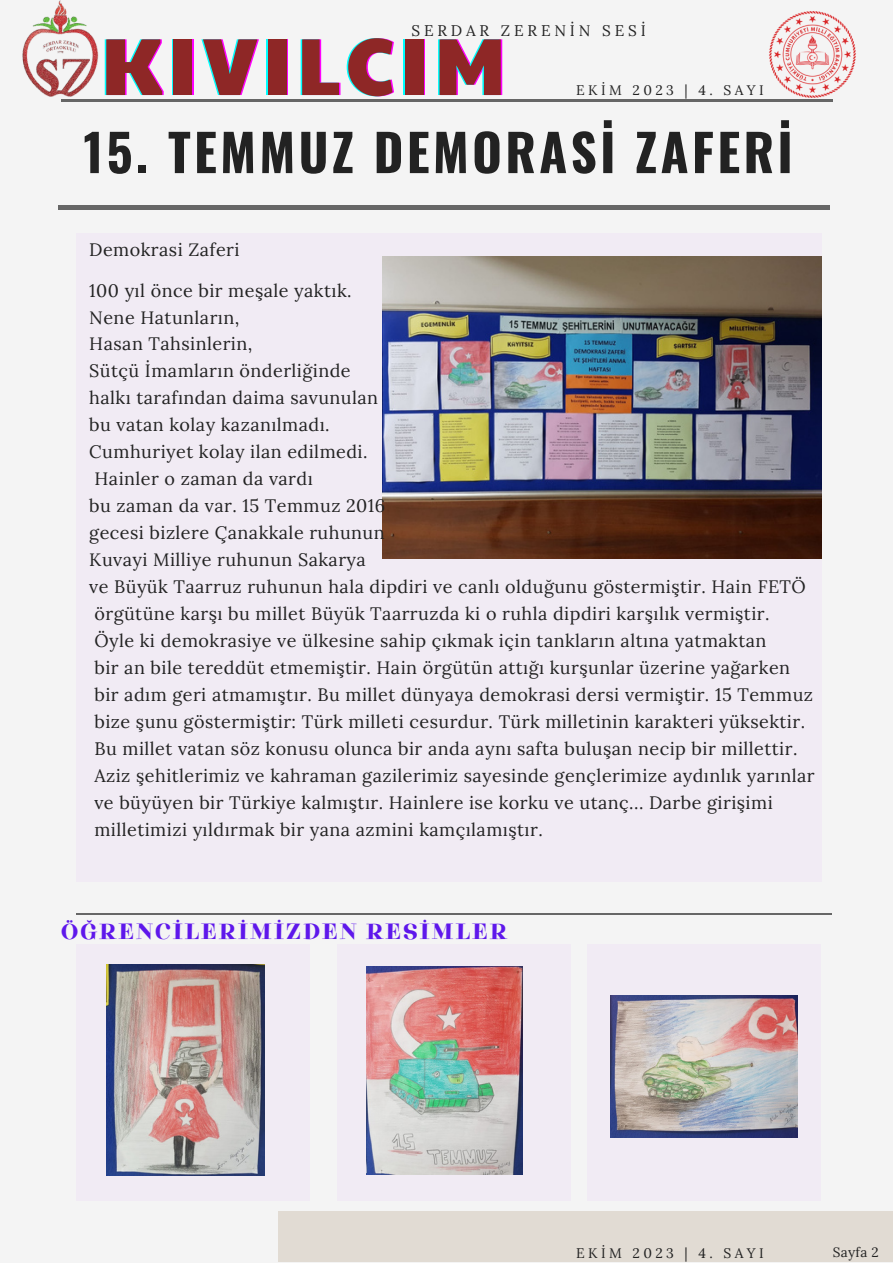
<style>
.page{position:relative;width:893px;height:1264px;background:#fff}
.page>*{position:absolute;margin:0;border:0;box-sizing:border-box;transform-origin:0 0}
.t1{font:80.85px "Paytone One";letter-spacing:.065em;color:#0ff}
.t2{font:700 51px "Oswald";letter-spacing:.065em;color:#222}
.t3{font:22.5px "Purple Purse";letter-spacing:.065em;color:#5e17eb}
.t4{font:18px "Lora";letter-spacing:.025em;color:#222}
.t5{font:15.3px "Lora";letter-spacing:.25em;color:#222}
.t6{font:13.8px "Lora";letter-spacing:.25em;color:#222}
.t7{font:13.5px "Lora";letter-spacing:.025em;color:#222}
</style>
<div class="page">
<div style="left:0;top:0;width:892px;height:1262px;background:#f4f4f4"></div>
<div style="left:76px;top:233px;width:745px;height:649px;background:#efe5f4"></div>
<img style="left:383px;top:257px;width:438px;height:301px">
<hr style="left:61px;top:99px;width:771px;height:2px;background:#666">
<div style="left:59px;top:205px;width:771px;height:5px;background:#666"></div>
<hr style="left:76px;top:913px;width:755px;height:1px;background:#666">
<img style="left:22px;top:0;width:77px;height:97px">
<img style="left:769px;top:11px;width:87px;height:87px">
<div style="left:76px;top:944px;width:233px;height:256px;background:#efe5f4"></div>
<div style="left:337px;top:944px;width:233px;height:256px;background:#efe5f4"></div>
<div style="left:587px;top:944px;width:234px;height:256px;background:#efe5f4"></div>
<img style="left:106px;top:964px;width:159px;height:211px">
<img style="left:366px;top:966px;width:157px;height:208px">
<img style="left:610px;top:995px;width:187px;height:142px">
<div style="left:278px;top:1211px;width:614px;height:51px;background:#e1dbd3"></div>
<p class="t5" style="left:411px;top:20px;width:236px">SERDAR ZERENİN SESİ</p>
<p class="t1" style="left:99px;top:5px;width:406px">KIVILCIM</p>
<p class="t6" style="left:576px;top:81px;width:189px">EKİM 2023 | 4. SAYI</p>
<p class="t2" style="left:83px;top:112px;width:710px">15. TEMMUZ DEMORASİ ZAFERİ</p>
<p class="t4" style="left:89px;top:238px;width:152px">Demokrasi Zaferi</p>
<p class="t4" style="left:89px;top:278px;width:264px">100 yıl önce bir meşale yaktık.</p>
<p class="t4" style="left:89px;top:305px;width:151px">Nene Hatunların,</p>
<p class="t4" style="left:89px;top:332px;width:165px">Hasan Tahsinlerin,</p>
<p class="t4" style="left:89px;top:359px;width:263px">Sütçü İmamların önderliğinde</p>
<p class="t4" style="left:89px;top:386px;width:290px">halkı tarafından daima savunulan</p>
<p class="t4" style="left:89px;top:413px;width:242px">bu vatan kolay kazanılmadı.</p>
<p class="t4" style="left:89px;top:440px;width:280px">Cumhuriyet kolay ilan edilmedi.</p>
<p class="t4" style="left:94px;top:467px;width:220px">Hainler o zaman da vardı</p>
<p class="t4" style="left:89px;top:494px;width:297px">bu zaman da var. 15 Temmuz 2016</p>
<p class="t4" style="left:89px;top:521px;width:297px">gecesi bizlere Çanakkale ruhunun</p>
<p class="t4" style="left:89px;top:548px;width:278px">Kuvayi Milliye ruhunun Sakarya</p>
<p class="t4" style="left:89px;top:575px;width:718px">ve Büyük Taarruz ruhunun hala dipdiri ve canlı olduğunu göstermiştir. Hain FETÖ</p>
<p class="t4" style="left:94px;top:602px;width:676px">örgütüne karşı bu millet Büyük Taarruzda ki o ruhla dipdiri karşılık vermiştir.</p>
<p class="t4" style="left:94px;top:629px;width:673px">Öyle ki demokrasiye ve ülkesine sahip çıkmak için tankların altına yatmaktan</p>
<p class="t4" style="left:94px;top:656px;width:697px">bir an bile tereddüt etmemiştir. Hain örgütün attığı kurşunlar üzerine yağarken</p>
<p class="t4" style="left:94px;top:683px;width:720px">bir adım geri atmamıştır. Bu millet dünyaya demokrasi dersi vermiştir. 15 Temmuz</p>
<p class="t4" style="left:94px;top:710px;width:712px">bize şunu göstermiştir: Türk milleti cesurdur. Türk milletinin karakteri yüksektir.</p>
<p class="t4" style="left:94px;top:737px;width:704px">Bu millet vatan söz konusu olunca bir anda aynı safta buluşan necip bir millettir.</p>
<p class="t4" style="left:94px;top:764px;width:721px">Aziz şehitlerimiz ve kahraman gazilerimiz sayesinde gençlerimize aydınlık yarınlar</p>
<p class="t4" style="left:94px;top:791px;width:679px">ve büyüyen bir Türkiye kalmıştır. Hainlere ise korku ve utanç... Darbe girişimi</p>
<p class="t4" style="left:94px;top:818px;width:450px">milletimizi yıldırmak bir yana azmini kamçılamıştır.</p>
<p class="t3" style="left:61px;top:918px;width:448px">ÖĞRENCİLERİMİZDEN RESİMLER</p>
<p class="t6" style="left:576px;top:1244px;width:189px">EKİM 2023 | 4. SAYI</p>
<p class="t7" style="left:832px;top:1243px;width:48px">Sayfa 2</p>
</div>
